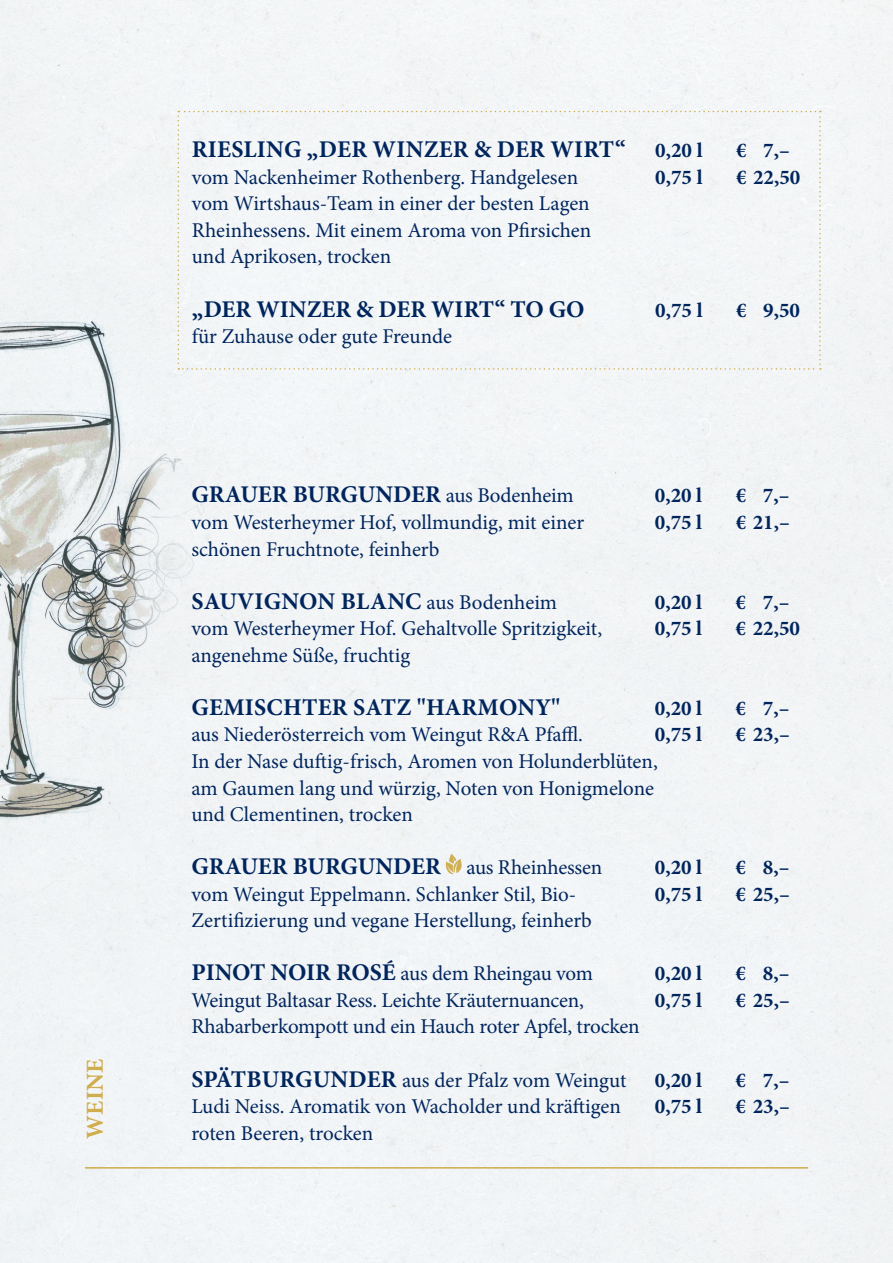
<style>
.page{position:relative;width:893px;height:1263px;background:#fff}
.page>*{position:absolute;margin:0;border:0;box-sizing:border-box;transform-origin:0 0}
.t1{font:700 24.3px "Minion Pro";letter-spacing:.01em;color:#d0ad4d}
.t2{font:700 24px "Minion Pro";color:#00255d}
.t3{font:21px/26.5px "Minion Pro";letter-spacing:-.005em;color:#00255d}
.t4{font:700 21px "Minion Pro";color:#00255d}
.s1{font-size:21px}
.s2{font-weight:400;font-size:21px}
.s3{font-weight:700;font-size:24px}
</style>
<div class="page">
<hr style="left:85px;top:1167px;width:723px;height:1px;background:#d0ad4d">
<svg style="left:445px;top:854px;width:17px;height:21px"></svg>
<div style="left:316px;top:111px;width:505px;height:259px;background:#f3f5f7"></div>
<img style="left:0;top:105px;width:316px;height:750px">
<p class="t1" style="left:78px;top:1138px;width:82px;rotate:-90deg">WEINE</p>
<p class="t2" style="left:192px;top:133px;width:512px">RIESLING „DER WINZER &amp; DER WIRT“ <span class="s1">0,20 l</span></p>
<p class="t4" style="left:736px;top:136px;width:55px">€ 7,–</p>
<p class="t3" style="left:192px;top:164px;width:388px">vom Nackenheimer Rothenberg. Handgelesen</p>
<p class="t4" style="left:655px;top:162px;width:49px">0,75 l</p>
<p class="t4" style="left:736px;top:162px;width:66px">€ 22,50</p>
<p class="t3" style="left:192px;top:190px;width:401px;text-align:justify">vom Wirtshaus-Team in einer der besten Lagen Rheinhessens. Mit einem Aroma von Pfirsichen und Aprikosen, trocken</p>
<p class="t2" style="left:192px;top:292px;width:394px">„DER WINZER &amp; DER WIRT“ TO GO</p>
<p class="t4" style="left:655px;top:295px;width:49px">0,75 l</p>
<p class="t4" style="left:736px;top:295px;width:66px">€ 9,50</p>
<p class="t3" style="left:192px;top:323px;width:262px">für Zuhause oder gute Freunde</p>
<p class="t2" style="left:191px;top:478px;width:384px">GRAUER BURGUNDER <span class="s2">aus Bodenheim</span></p>
<p class="t4" style="left:655px;top:481px;width:49px">0,20 l</p>
<p class="t4" style="left:736px;top:481px;width:55px">€ 7,–</p>
<p class="t3" style="left:191px;top:509px;width:394px">vom Westerheymer Hof, vollmundig, mit einer</p>
<p class="t4" style="left:655px;top:507px;width:49px">0,75 l</p>
<p class="t4" style="left:736px;top:507px;width:56px">€ 21,–</p>
<p class="t3" style="left:191px;top:536px;width:250px">schönen Fruchtnote, feinherb</p>
<p class="t2" style="left:191px;top:584px;width:367px">SAUVIGNON BLANC <span class="s2">aus Bodenheim</span></p>
<p class="t4" style="left:655px;top:587px;width:49px">0,20 l</p>
<p class="t4" style="left:736px;top:587px;width:55px">€ 7,–</p>
<p class="t3" style="left:191px;top:615px;width:412px">vom Westerheymer Hof. Gehaltvolle Spritzigkeit,</p>
<p class="t4" style="left:655px;top:614px;width:49px">0,75 l</p>
<p class="t4" style="left:736px;top:614px;width:66px">€ 22,50</p>
<p class="t3" style="left:191px;top:642px;width:220px">angenehme Süße, fruchtig</p>
<p class="t2" style="left:191px;top:690px;width:370px">GEMISCHTER SATZ "HARMONY"</p>
<p class="t4" style="left:655px;top:693px;width:49px">0,20 l</p>
<p class="t4" style="left:736px;top:693px;width:55px">€ 7,–</p>
<p class="t3" style="left:191px;top:721px;width:393px">aus Niederösterreich vom Weingut R&amp;A Pfaffl.</p>
<p class="t4" style="left:655px;top:720px;width:49px">0,75 l</p>
<p class="t4" style="left:736px;top:720px;width:56px">€ 23,–</p>
<p class="t3" style="left:191px;top:748px;width:468px">In der Nase duftig-frisch, Aromen von Holunderblüten, am Gaumen lang und würzig, Noten von Honigmelone und Clementinen, trocken</p>
<p class="t2" style="left:191px;top:849px;width:412px">GRAUER BURGUNDER <span class="s2">aus Rheinhessen</span></p>
<p class="t4" style="left:655px;top:853px;width:49px">0,20 l</p>
<p class="t4" style="left:736px;top:853px;width:55px">€ 8,–</p>
<p class="t3" style="left:191px;top:881px;width:387px">vom Weingut Eppelmann. Schlanker Stil, Bio-</p>
<p class="t4" style="left:655px;top:879px;width:49px">0,75 l</p>
<p class="t4" style="left:736px;top:879px;width:56px">€ 25,–</p>
<p class="t3" style="left:191px;top:907px;width:402px">Zertifizierung und vegane Herstellung, feinherb</p>
<p class="t3" style="left:191px;top:960px;width:403px"><span class="s3">PINOT NOIR ROSÉ</span> aus dem Rheingau vom</p>
<p class="t4" style="left:655px;top:959px;width:49px">0,20 l</p>
<p class="t4" style="left:736px;top:959px;width:55px">€ 8,–</p>
<p class="t3" style="left:191px;top:987px;width:394px">Weingut Baltasar Ress. Leichte Kräuternuancen,</p>
<p class="t4" style="left:655px;top:985px;width:49px">0,75 l</p>
<p class="t4" style="left:736px;top:985px;width:56px">€ 25,–</p>
<p class="t3" style="left:191px;top:1013px;width:450px">Rhabarberkompott und ein Hauch roter Apfel, trocken</p>
<p class="t3" style="left:191px;top:1067px;width:436px"><span class="s3">SPÄTBURGUNDER</span> aus der Pfalz vom Weingut</p>
<p class="t4" style="left:655px;top:1065px;width:49px">0,20 l</p>
<p class="t4" style="left:736px;top:1065px;width:55px">€ 7,–</p>
<p class="t3" style="left:191px;top:1093px;width:431px">Ludi Neiss. Aromatik von Wacholder und kräftigen</p>
<p class="t4" style="left:655px;top:1092px;width:49px">0,75 l</p>
<p class="t4" style="left:736px;top:1092px;width:56px">€ 23,–</p>
<p class="t3" style="left:191px;top:1120px;width:183px">roten Beeren, trocken</p>
</div>
